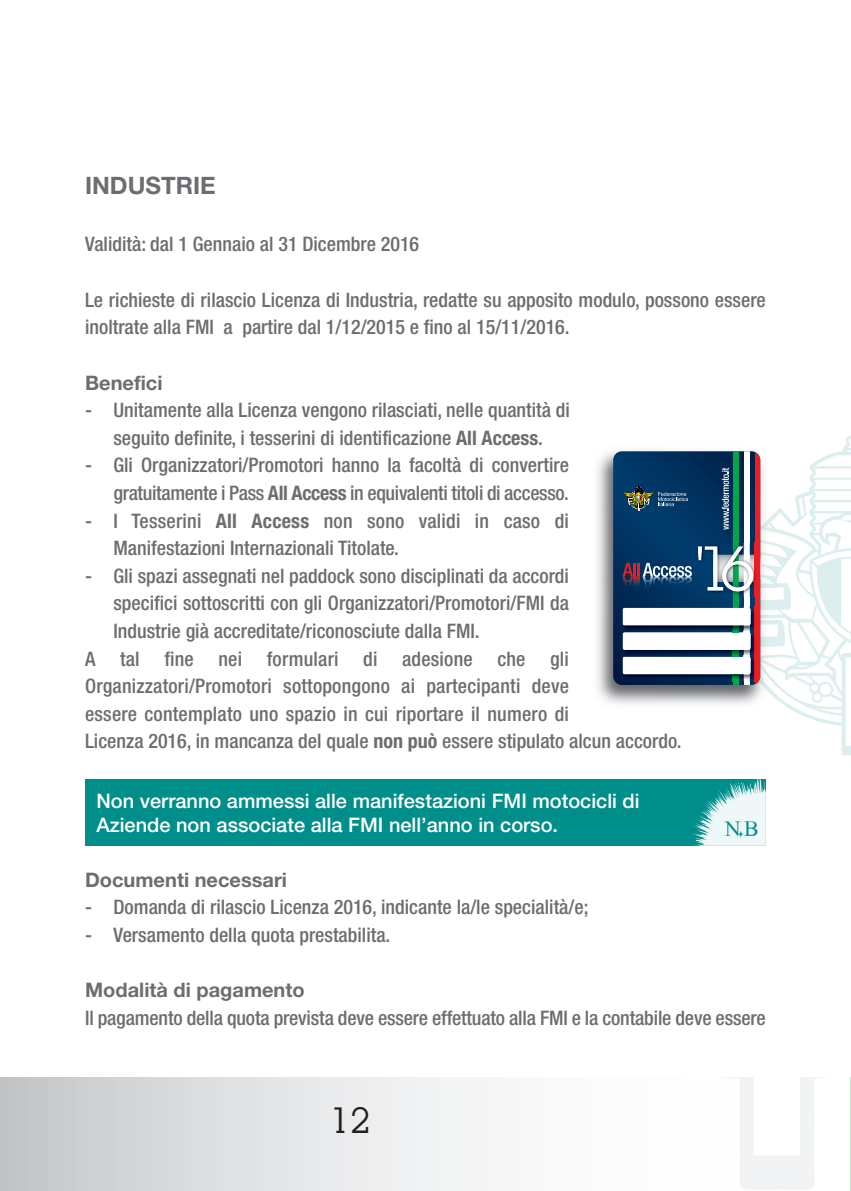
<style>
.page{position:relative;width:851px;height:1191px;background:#fff}
.page>*{position:absolute;margin:0;border:0;box-sizing:border-box;transform-origin:0 0}
.t1{font:36px "Lubalin Graph IT Cby BT";color:#231f20}
.t2{font:700 24px "Helvetica Neue";color:#6c6d70}
.t3{font:21.8px "New Romantics";color:#008e8a}
.t4{font:500 condensed 20px/27.6px "Helvetica Neue";color:#6c6d70}
.t5{font:500 20px/24px "Helvetica Neue";color:#fff}
.t6{font:700 20px "Helvetica Neue";color:#6c6d70}
.s1{font-weight:700}
.s2{color:#fff}
</style>
<div class="page">
<div style="left:0;top:1077px;width:850px;height:114px;background:linear-gradient(to right,#cecfd1,#fff)"></div>
<hr style="left:850px;top:1077px;width:1px;height:114px;background:#00a54f">
<img style="left:775px;top:435px;width:75px;height:320px">
<img style="left:597px;top:450px;width:178px;height:255px">
<svg style="left:613px;top:451px;width:147px;height:234px"></svg>
<div style="left:85px;top:779px;width:680px;height:67px;background:#008e8a"></div>
<img style="left:693px;top:779px;width:72px;height:67px">
<p class="t2" style="left:85px;top:170px;width:132px">INDUSTRIE</p>
<p class="t4" style="left:85px;top:232px;width:335px">Validità: dal 1 Gennaio al 31 Dicembre 2016</p>
<p class="t4" style="left:85px;top:287px;width:682px">Le richieste di rilascio Licenza di Industria, redatte su apposito modulo, possono essere inoltrate alla FMI a partire dal 1/12/2015 e fino al 15/11/2016.</p>
<p class="t6" style="left:85px;top:370px;width:79px">Benefici</p>
<p class="t4" style="left:85px;top:398px;width:486px;text-align:center">- Unitamente alla Licenza vengono rilasciati, nelle quantità di seguito definite, i tesserini di identificazione <span class="s1">All Access</span>.</p>
<p class="t4" style="left:85px;top:453px;width:485px;text-align:right">- Gli Organizzatori/Promotori hanno la facoltà di convertire gratuitamente i Pass <span class="s1">All Access</span> in equivalenti titoli di accesso.</p>
<p class="t4" style="left:113px;top:508px;width:457px;text-indent:-28px">- I Tesserini <span class="s1">All Access</span> non sono validi in caso di<br>Manifestazioni Internazionali Titolate.</p>
<p class="t4" style="left:85px;top:563px;width:485px">- Gli spazi assegnati nel paddock sono disciplinati da accordi</p>
<p class="t4" style="left:113px;top:591px;width:457px">specifici sottoscritti con gli Organizzatori/Promotori/FMI da</p>
<p class="t4" style="left:113px;top:619px;width:367px">Industrie già accreditate/riconosciute dalla FMI.</p>
<p class="t4" style="left:85px;top:646px;width:485px">A tal fine nei formulari di adesione che gli</p>
<p class="t4" style="left:85px;top:674px;width:485px">Organizzatori/Promotori sottopongono ai partecipanti deve</p>
<p class="t4" style="left:85px;top:701px;width:485px">essere contemplato uno spazio in cui riportare il numero di</p>
<p class="t4" style="left:85px;top:729px;width:598px">Licenza 2016, in mancanza del quale <span class="s1">non può</span> essere stipulato alcun accordo.</p>
<p class="t5" style="left:96px;top:788px;width:544px">Non verranno ammessi alle manifestazioni FMI motocicli di<br>Aziende non associate alla FMI nell’anno in corso.</p>
<p class="t3" style="left:725px;top:814px;width:38px">N.B<span class="s2">.</span></p>
<p class="t6" style="left:85px;top:867px;width:203px">Documenti necessari</p>
<p class="t4" style="left:85px;top:895px;width:505px">- Domanda di rilascio Licenza 2016, indicante la/le specialità/e;</p>
<p class="t4" style="left:85px;top:922px;width:307px">- Versamento della quota prestabilita.</p>
<p class="t6" style="left:85px;top:977px;width:221px">Modalità di pagamento</p>
<p class="t4" style="left:85px;top:1005px;width:682px">Il pagamento della quota prevista deve essere effettuato alla FMI e la contabile deve essere</p>
<h1 class="t1" style="left:330px;top:1099px;width:42px">12</h1>
</div>
